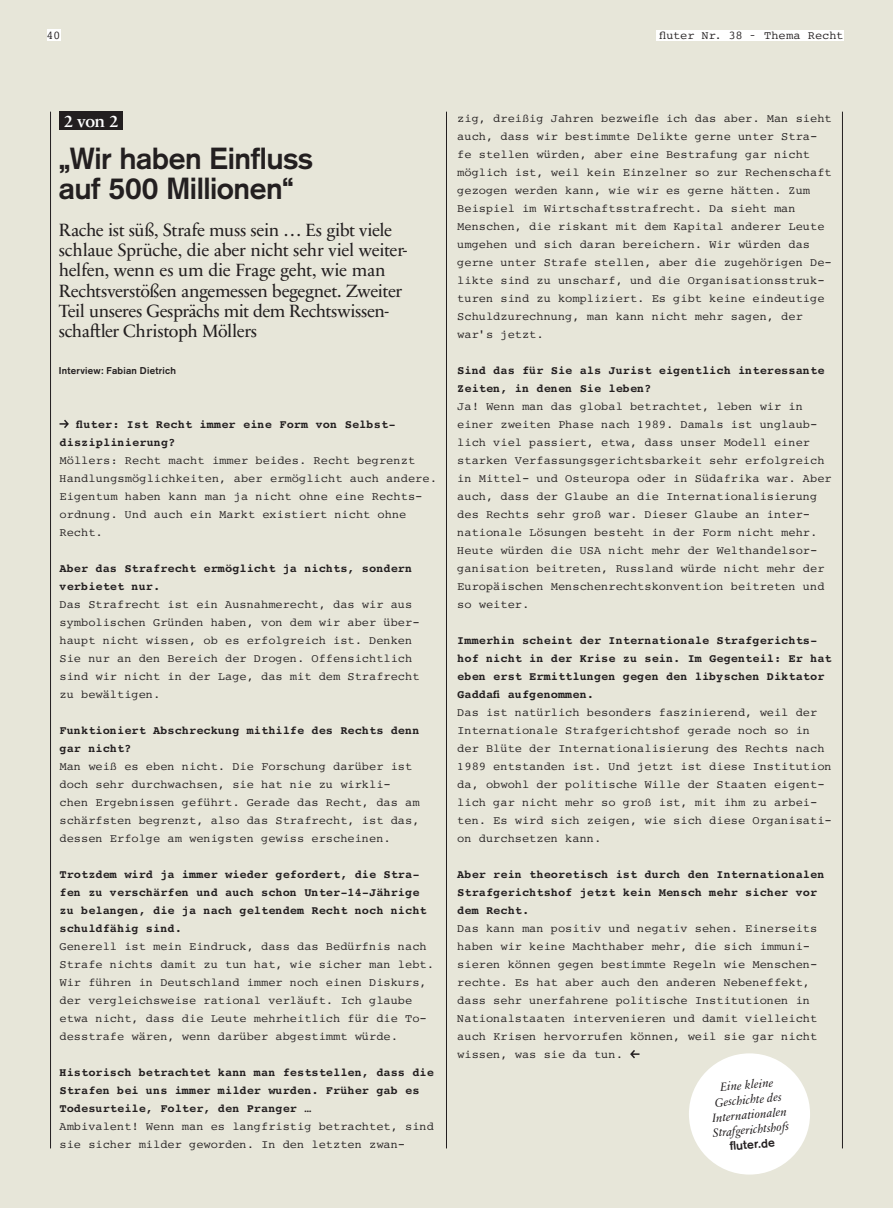
<style>
.page{position:relative;width:893px;height:1208px;background:#e7e6d9}
.page>*{position:absolute;margin:0;border:0;box-sizing:border-box;transform-origin:0 0}
.t1{font:700 30px/30px "Akzidenz Grotesk";letter-spacing:-.015em;color:#231f20}
.t2{font:18px/20.2px "Sabon Next LT";letter-spacing:-.02em;color:#231f20}
.t3{font:600 17.7px "Sabon Next LT";color:#fff}
.t4{font:12px/18px "Courier LT";color:#231f20}
.t5{font:700 12px/18px "Courier LT";color:#231f20}
.t6{font:italic 12px/15px "Sabon Next LT";color:#231f20;text-align:center}
.t7{font:700 12px "Akzidenz Grotesk";color:#231f20}
.t8{font:700 9.75px "Akzidenz Grotesk";letter-spacing:.03em;color:#231f20}
</style>
<div class="page">
<hr style="left:50px;top:112px;width:1px;height:1036px;background:#231f20">
<hr style="left:446px;top:112px;width:1px;height:1036px;background:#231f20">
<hr style="left:842px;top:112px;width:1px;height:1036px;background:#231f20">
<svg style="left:60px;top:419px;width:9px;height:9px"></svg>
<div style="left:60px;top:112px;width:63px;height:18px;background:#231f20"></div>
<svg style="left:630px;top:1050px;width:9px;height:8px"></svg>
<div style="left:689px;top:1053px;width:121px;height:121px;background:#fff;border-radius:50%"></div>
<div style="left:47px;top:30px;width:13px;height:11px;background:#fff"></div>
<div style="left:657px;top:30px;width:187px;height:10px;background:#fff"></div>
<p class="t4" style="left:47px;top:27px;width:15px">40</p>
<p class="t4" style="left:659px;top:27px;width:186px">fluter Nr. 38 – Thema Recht</p>
<h3 class="t3" style="left:64px;top:110px;width:56px">2 von 2</h3>
<p class="t4" style="left:457px;top:110px;width:376px">zig, dreißig Jahren bezweifle ich das aber. Man sieht auch, dass wir bestimmte Delikte gerne unter Stra&shy;fe stellen würden, aber eine Bestrafung gar nicht möglich ist, weil kein Einzelner so zur Rechenschaft gezogen werden kann, wie wir es gerne hätten. Zum Beispiel im Wirtschaftsstrafrecht. Da sieht man Menschen, die riskant mit dem Kapital anderer Leute umgehen und sich daran bereichern. Wir würden das gerne unter Strafe stellen, aber die zugehörigen De&shy;likte sind zu unscharf, und die Organisationsstruk&shy;turen sind zu kompliziert. Es gibt keine eindeutige Schuldzurechnung, man kann nicht mehr sagen, der war’s jetzt.</p>
<p class="t5" style="left:457px;top:361px;width:369px">Sind das für Sie als Jurist eigentlich interessante<br>Zeiten, in denen Sie leben?</p>
<p class="t4" style="left:457px;top:398px;width:376px">Ja! Wenn man das global betrachtet, leben wir in einer zweiten Phase nach 1989. Damals ist unglaub&shy;lich viel passiert, etwa, dass unser Modell einer starken Verfassungsgerichtsbarkeit sehr erfolgreich in Mittel- und Osteuropa oder in Südafrika war. Aber auch, dass der Glaube an die Internationalisierung des Rechts sehr groß war. Dieser Glaube an inter&shy;nationale Lösungen besteht in der Form nicht mehr.<br>Heute würden die USA nicht mehr der Welthandelsor&shy;ganisation beitreten, Russland würde nicht mehr der Europäischen Menschenrechtskonvention beitreten und so weiter.</p>
<p class="t5" style="left:457px;top:631px;width:376px">Immerhin scheint der Internationale Strafgerichts&shy;hof nicht in der Krise zu sein. Im Gegenteil: Er hat eben erst Ermittlungen gegen den libyschen Diktator Gaddafi aufgenommen.</p>
<p class="t4" style="left:457px;top:704px;width:376px">Das ist natürlich besonders faszinierend, weil der Internationale Strafgerichtshof gerade noch so in der Blüte der Internationalisierung des Rechts nach 1989 entstanden ist. Und jetzt ist diese Institution da, obwohl der politische Wille der Staaten eigent&shy;lich gar nicht mehr so groß ist, mit ihm zu arbei&shy;ten. Es wird sich zeigen, wie sich diese Organisati&shy;on durchsetzen kann.</p>
<p class="t5" style="left:457px;top:865px;width:369px">Aber rein theoretisch ist durch den Internationalen<br>Strafgerichtshof jetzt kein Mensch mehr sicher vor dem Recht.</p>
<p class="t4" style="left:457px;top:920px;width:362px">Das kann man positiv und negativ sehen. Einerseits haben wir keine Machthaber mehr, die sich immuni&shy;sieren können gegen bestimmte Regeln wie Menschen&shy;rechte. Es hat aber auch den anderen Nebeneffekt, dass sehr unerfahrene politische Institutionen in Nationalstaaten intervenieren und damit vielleicht auch Krisen hervorrufen können, weil sie gar nicht wissen, was sie da tun.</p>
<p class="t6" style="left:708px;top:1081px;width:78px;rotate:-5deg">Eine kleine<br>Geschichte des<br>Internationalen<br>Strafgerichtshofs</p>
<p class="t7" style="left:729px;top:1139px;width:47px;rotate:-5deg">fl uter.de</p>
<h1 class="t1" style="left:59px;top:143px;width:256px">„Wir haben Einfluss auf 500 Millionen“</h1>
<p class="t2" style="left:59px;top:221px;width:350px">Rache ist süß, Strafe muss sein … Es gibt viele schlaue Sprüche, die aber nicht sehr viel weiter&shy;helfen, wenn es um die Frage geht, wie man Rechtsverstößen angemessen begegnet. Zweiter Teil unseres Gesprächs mit dem Rechtswissen&shy;schaftler Christoph Möllers</p>
<p class="t8" style="left:59px;top:365px;width:119px">Interview: Fabian Dietrich</p>
<p class="t5" style="left:60px;top:415px;width:337px;text-indent:17px">fluter: Ist Recht immer eine Form von Selbst&shy;disziplinierung?</p>
<p class="t4" style="left:60px;top:452px;width:379px">Möllers: Recht macht immer beides. Recht begrenzt Handlungsmöglichkeiten, aber ermöglicht auch andere.<br>Eigentum haben kann man ja nicht ohne eine Rechts&shy;ordnung. Und auch ein Markt existiert nicht ohne Recht.</p>
<p class="t5" style="left:60px;top:559px;width:354px">Aber das Strafrecht ermöglicht ja nichts, sondern verbietet nur.</p>
<p class="t4" style="left:60px;top:596px;width:362px">Das Strafrecht ist ein Ausnahmerecht, das wir aus symbolischen Gründen haben, von dem wir aber über&shy;haupt nicht wissen, ob es erfolgreich ist. Denken Sie nur an den Bereich der Drogen. Offensichtlich sind wir nicht in der Lage, das mit dem Strafrecht zu bewältigen.</p>
<p class="t5" style="left:60px;top:721px;width:362px">Funktioniert Abschreckung mithilfe des Rechts denn gar nicht?</p>
<p class="t4" style="left:60px;top:758px;width:362px">Man weiß es eben nicht. Die Forschung darüber ist doch sehr durchwachsen, sie hat nie zu wirkli&shy;chen Ergebnissen geführt. Gerade das Recht, das am schärfsten begrenzt, also das Strafrecht, ist das, dessen Erfolge am wenigsten gewiss erscheinen.</p>
<p class="t5" style="left:60px;top:865px;width:369px">Trotzdem wird ja immer wieder gefordert, die Stra&shy;fen zu verschärfen und auch schon Unter- 14-Jährige zu belangen, die ja nach geltendem Recht noch nicht schuldfähig sind.</p>
<p class="t4" style="left:60px;top:938px;width:376px">Generell ist mein Eindruck, dass das Bedürfnis nach Strafe nichts damit zu tun hat, wie sicher man lebt.<br>Wir führen in Deutschland immer noch einen Diskurs, der vergleichsweise rational verläuft. Ich glaube etwa nicht, dass die Leute mehrheitlich für die To&shy;desstrafe wären, wenn darüber abgestimmt würde.</p>
<p class="t5" style="left:60px;top:1063px;width:376px">Historisch betrachtet kann man feststellen, dass die<br>Strafen bei uns immer milder wurden. Früher gab es<br>Todesurteile, Folter, den Pranger …</p>
<p class="t4" style="left:60px;top:1118px;width:376px">Ambivalent! Wenn man es langfristig betrachtet, sind sie sicher milder geworden. In den letzten zwan-</p>
</div>
